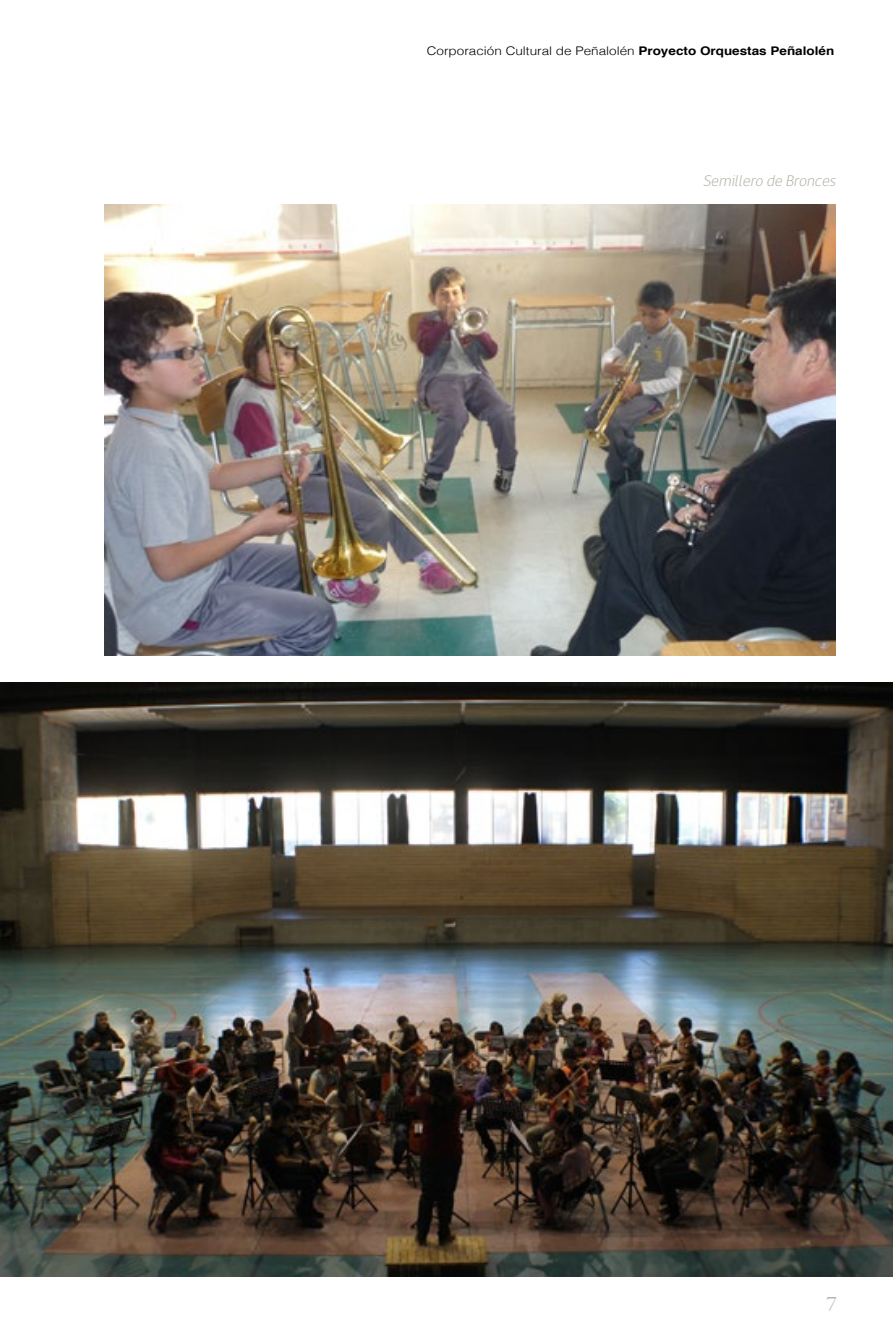
<style>
.page{position:relative;width:893px;height:1340px;background:#fff}
.page>*{position:absolute;margin:0;border:0;box-sizing:border-box;transform-origin:0 0}
.t1{font:21.82px "Arno Pro Light Display";color:#aead9e;scale:1.14 1}
.t2{font:italic 300 15.75px "gob CL";color:#aead9e}
.t3{font:300 11.92px "Helvetica";color:#000;scale:1.14 1}
.s1{font-weight:700}
</style>
<div class="page">
<img style="left:104px;top:204px;width:732px;height:451px">
<img style="left:0;top:682px;width:893px;height:594px">
<p class="t3" style="left:427px;top:41px;width:359px">Corporación Cultural de Peñalolén <span class="s1">Proyecto Orquestas Peñalolén</span></p>
<h2 class="t2" style="left:703px;top:170px;width:138px">Semillero de Bronces</h2>
<h1 class="t1" style="left:826px;top:1291px;width:11px">7</h1>
</div>
